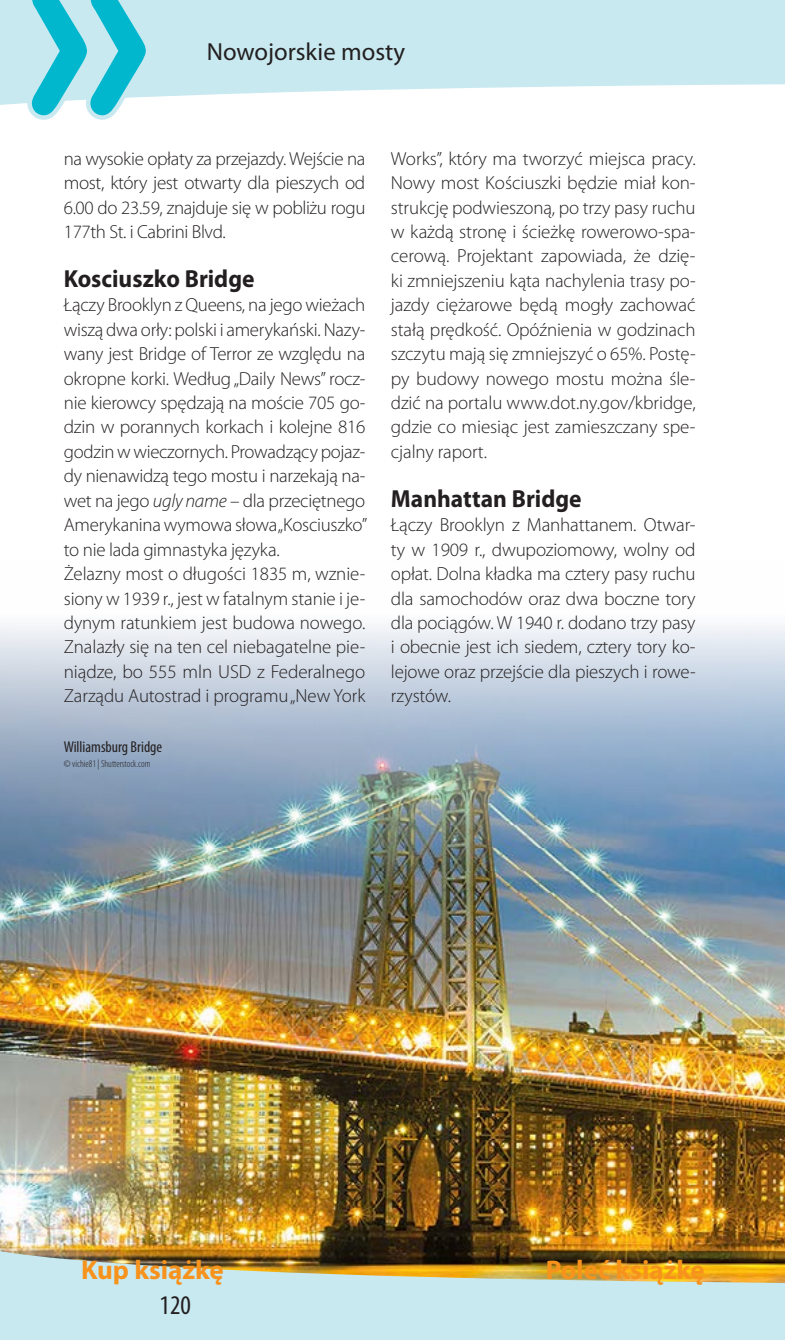
<style>
.page{position:relative;width:785px;height:1340px;background:#fff}
.page>*{position:absolute;margin:0;border:0;box-sizing:border-box;transform-origin:0 0}
.t1{font:700 27px "Myriad Pro";color:#f7931d}
.t2{font:condensed 27px "Myriad Pro";color:#231f20}
.t3{font:700 24.75px "Myriad Pro";color:#231f20;scale:.95 1}
.t4{font:24.75px "Myriad Pro";color:#231f20}
.t5{font:300 18.9px/24.5px "Myriad Pro";letter-spacing:-.015em;color:#231f20;text-align:justify}
.t6{font:condensed 15.75px "Myriad Pro";color:#231f20}
.t7{font:300 condensed 10.12px "Myriad Pro";color:#231f20}
.s1{font-style:italic}
</style>
<div class="page">
<img style="left:0;top:625px;width:784px;height:618px">
<svg style="left:0;top:0;width:784px;height:105px;background:#d0ecf2"></svg>
<svg style="left:25px;top:0;width:127px;height:120px;background:#78d5e3"></svg>
<img style="left:0;top:1243px;width:784px;height:96px">
<h2 class="t4" style="left:207px;top:37px;width:200px">Nowojorskie mosty</h2>
<p class="t5" style="left:64px;top:146px;width:303px">na wysokie opłaty za przejazdy. Wejście na most, który jest otwarty dla pieszych od 6.00 do 23.59, znajduje się w pobliżu rogu 177th St. i Cabrini Blvd.</p>
<h2 class="t3" style="left:64px;top:262px;width:202px">Kosciuszko Bridge</h2>
<p class="t5" style="left:64px;top:292px;width:305px;text-align:left">Łączy Brooklyn z Queens, na jego wieżach wiszą dwa orły: polski i amerykański. Nazy&shy;wany jest Bridge of Terror ze względu na okropne korki. Według „Daily News” rocz&shy;nie kierowcy spędzają na moście 705 go&shy;dzin w porannych korkach i kolejne 816 godzin w wieczornych. Prowadzący pojaz&shy;dy nienawidzą tego mostu i narzekają na&shy;wet na jego <span class="s1">ugly name</span> – dla przeciętnego Amerykanina wymowa słowa „Kosciuszko” to nie lada gimnastyka języka.<br>Żelazny most o długości 1835 m, wznie&shy;siony w 1939 r., jest w fatalnym stanie i je&shy;dynym ratunkiem jest budowa nowego.<br>Znalazły się na ten cel niebagatelne pie&shy;niądze, bo 555 mln USD z Federalnego Zarządu Autostrad i programu „New York</p>
<p class="t6" style="left:64px;top:737px;width:100px">Williamsburg Bridge</p>
<p class="t7" style="left:64px;top:757px;width:88px">© vichie81 | Shutterstock.com</p>
<p class="t5" style="left:391px;top:146px;width:306px">Works”, który ma tworzyć miejsca pracy.<br>Nowy most Kościuszki będzie miał kon&shy;strukcję podwieszoną, po trzy pasy ruchu w każdą stronę i ścieżkę rowerowo-spa&shy;cerową. Projektant zapowiada, że dzię&shy;ki zmniejszeniu kąta nachylenia trasy po&shy;jazdy ciężarowe będą mogły zachować stałą prędkość. Opóźnienia w godzinach szczytu mają się zmniejszyć o 65%. Postę&shy;py budowy nowego mostu można śle&shy;dzić na portalu www.dot.ny.gov/kbridge, gdzie co miesiąc jest zamieszczany spe&shy;cjalny raport.</p>
<h2 class="t3" style="left:391px;top:482px;width:202px">Manhattan Bridge</h2>
<p class="t5" style="left:391px;top:512px;width:306px">Łączy Brooklyn z Manhattanem. Otwar&shy;ty w 1909 r., dwupoziomowy, wolny od opłat. Dolna kładka ma cztery pasy ruchu dla samochodów oraz dwa boczne tory dla pociągów. W 1940 r. dodano trzy pasy i obecnie jest ich siedem, cztery tory ko&shy;lejowe oraz przejście dla pieszych i rowe&shy;rzystów.</p>
<h1 class="t1" style="left:81px;top:1252px;width:144px">Kup książkę</h1>
<h1 class="t1" style="left:545px;top:1252px;width:161px">Poleć książkę</h1>
<h1 class="t2" style="left:160px;top:1289px;width:33px">120</h1>
</div>
